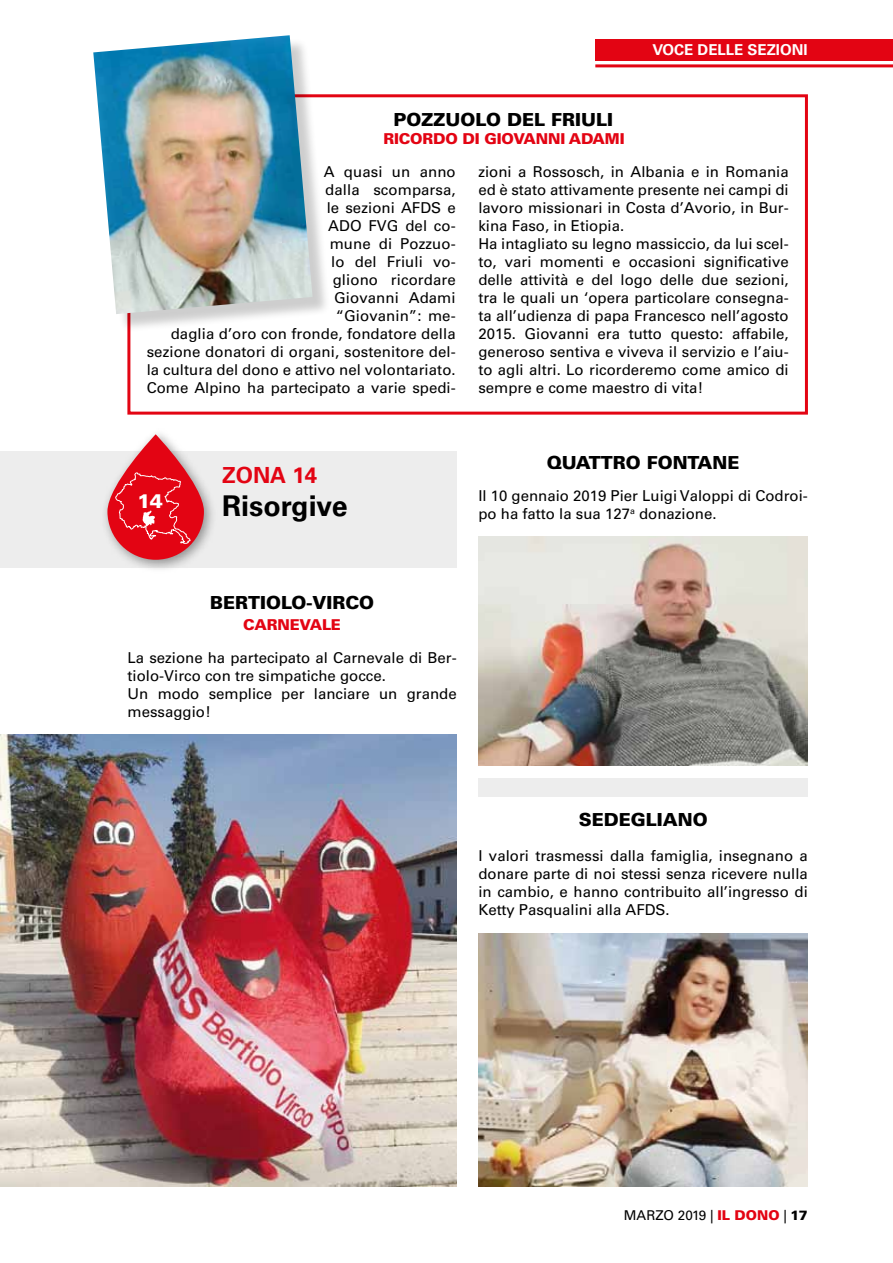
<style>
.page{position:relative;width:893px;height:1263px;background:#fff}
.page>*{position:absolute;margin:0;border:0;box-sizing:border-box;transform-origin:0 0}
.t1{font:700 28.5px "Univers LT Std";color:#000}
.t2{font:700 22.2px "Univers LT Std";color:#e30413}
.t3{font:900 19.65px "Univers LT Std";color:#fff}
.t4{font:900 18px "Univers LT Std";color:#000}
.t5{font:15px/18px "Univers LT Std";color:#000}
.t6{font:900 15px "Univers LT Std";color:#e30413}
.t7{font:700 15px "Univers LT Std";color:#fff}
.t8{font:13.5px "Univers LT Std";color:#000}
.s1{font-weight:900;color:#e30413}
.s2{font-weight:900}
</style>
<div class="page">
<div style="left:595px;top:39px;width:298px;height:22px;background:#e30413"></div>
<hr style="left:595px;top:64px;width:298px;height:3px;background:#e30413">
<div style="left:127px;top:94px;width:681px;height:321px;border:3px solid #e30413"></div>
<img style="left:0;top:734px;width:457px;height:453px">
<img style="left:478px;top:537px;width:330px;height:228px">
<div style="left:96px;top:38px;width:235px;height:294px;background:#000;opacity:.2"></div>
<img style="left:93px;top:35px;width:220px;height:279px">
<div style="left:0;top:451px;width:457px;height:117px;background:#ededed"></div>
<img style="left:478px;top:933px;width:330px;height:254px">
<div style="left:478px;top:778px;width:330px;height:18px;background:#ededed"></div>
<img style="left:104px;top:433px;width:109px;height:136px">
<svg style="left:107px;top:434px;width:97px;height:126px;fill:#e30413"></svg>
<svg style="left:115px;top:472px;width:76px;height:75px;background:#e51e2b"></svg>
<p class="t4" style="left:394px;top:108px;width:43px">POZZUOLO</p>
<p class="t4" style="left:507px;top:108px;width:14px">DEL</p>
<p class="t4" style="left:551px;top:108px;width:11px">FRIULI</p>
<p class="t6" style="left:383px;top:129px;width:12px">RICORDO</p>
<p class="t6" style="left:462px;top:129px;width:33px">DI GIOVANNI</p>
<p class="t6" style="left:569px;top:129px;width:12px">ADAMI</p>
<p class="t7" style="left:652px;top:41px;width:21px">VOCE</p>
<p class="t7" style="left:697px;top:41px;width:10px">DELLE</p>
<p class="t7" style="left:748px;top:41px;width:37px">SEZIONI</p>
<p class="t5" style="left:147px;top:162px;width:311px;text-align:right">A quasi un anno<br>dalla scomparsa,<br>le sezioni AFDS e<br>ADO FVG del co-<br>mune di Pozzuo-<br>lo del Friuli vo-<br>gliono ricordare<br>Giovanni Adami<br>“Giovanin”: me-<br>daglia d’oro con fronde, fondatore della sezione donatori di organi, sostenitore del&shy;la cultura del dono e attivo nel volontariato.<br>Come Alpino ha partecipato a varie spedi-</p>
<p class="t5" style="left:478px;top:162px;width:312px">zioni a Rossosch, in Albania e in Romania ed è stato attivamente presente nei campi di lavoro missionari in Costa d’Avorio, in Bur&shy;kina Faso, in Etiopia.<br>Ha intagliato su legno massiccio, da lui scel&shy;to, vari momenti e occasioni significative delle attività e del logo delle due sezioni, tra le quali un ‘opera particolare consegna&shy;ta all’udienza di papa Francesco nell’agosto 2015. Giovanni era tutto questo: affabile, generoso sentiva e viveva il servizio e l’aiu&shy;to agli altri. Lo ricorderemo come amico di sempre e come maestro di vita!</p>
<h3 class="t3" style="left:138px;top:488px;width:27px">14</h3>
<h2 class="t2" style="left:222px;top:462px;width:96px">ZONA 14</h2>
<h1 class="t1" style="left:222px;top:489px;width:127px">RISORGIVE</h1>
<p class="t4" style="left:547px;top:451px;width:194px">QUATTRO FONTANE</p>
<p class="t5" style="left:478px;top:486px;width:331px">Il 10 gennaio 2019 Pier Luigi Valoppi di Codroi&shy;po ha fatto la sua 127<sup>a</sup> donazione.</p>
<p class="t4" style="left:210px;top:591px;width:166px">BERTIOLO-VIRCO</p>
<p class="t6" style="left:243px;top:615px;width:12px">CARNEVALE</p>
<p class="t5" style="left:128px;top:648px;width:331px">La sezione ha partecipato al Carnevale di Ber&shy;tiolo-Virco con tre simpatiche gocce.<br>Un modo semplice per lanciare un grande messaggio!</p>
<p class="t4" style="left:579px;top:808px;width:130px">SEDEGLIANO</p>
<p class="t5" style="left:478px;top:846px;width:331px;text-align:justify">I valori trasmessi dalla famiglia, insegnano a donare parte di noi stessi senza ricevere nulla in cambio, e hanno contribuito all’ingresso di Ketty Pasqualini alla AFDS.</p>
<p class="t8" style="left:624px;top:1207px;width:186px">MARZO 2019 | <span class="s1">IL DONO</span> | <span class="s2">17</span></p>
</div>
